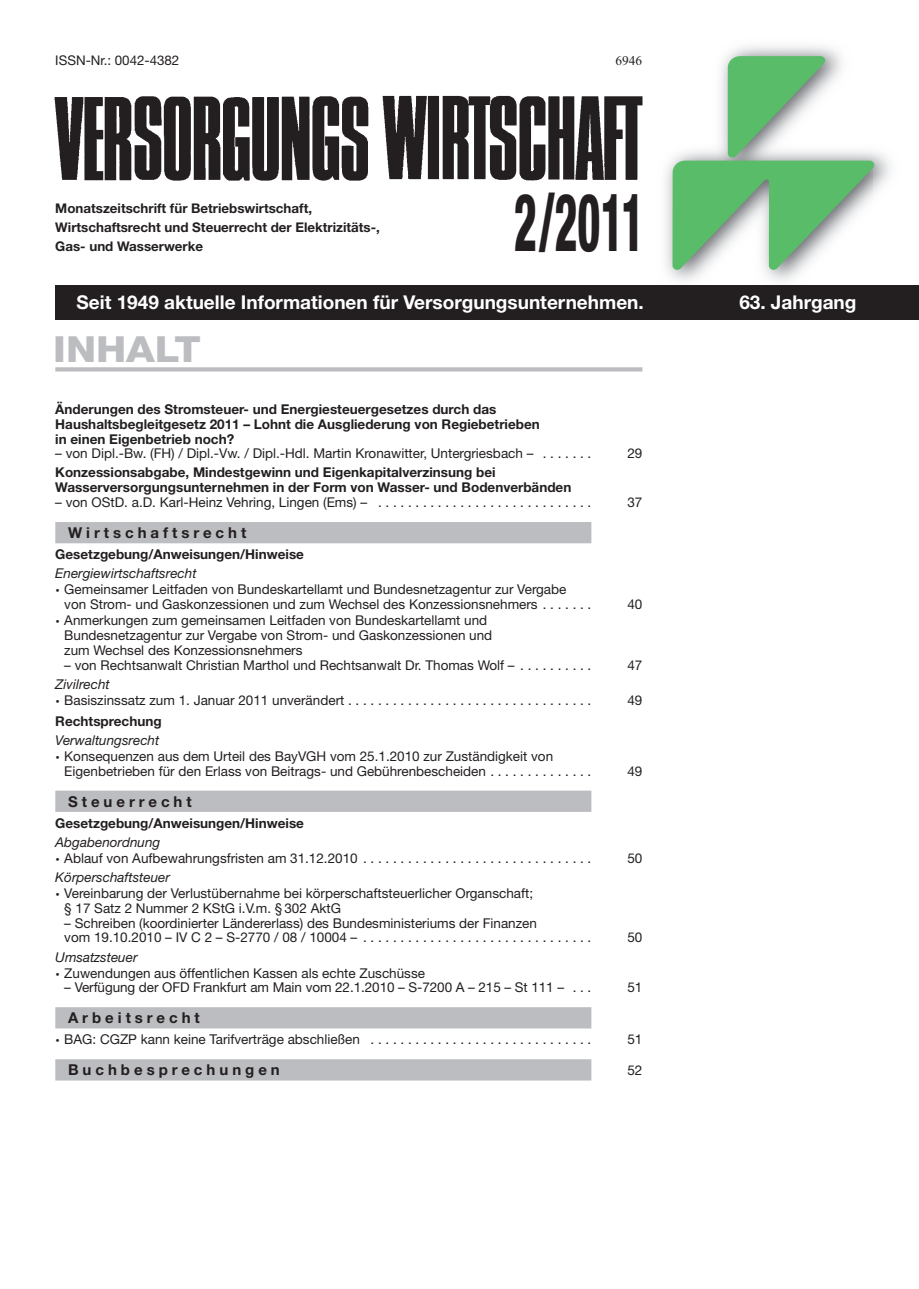
<style>
.page{position:relative;width:919px;height:1289px;background:#fff}
.page>*{position:absolute;margin:0;border:0;box-sizing:border-box;transform-origin:0 0}
.t1{font:800 condensed 80.25px "Helvetica Neue";color:#231f20;scale:.55 1}
.t2{font:800 36px "Helvetica Neue";color:#bcbdc0;scale:1.13 1}
.t3{font:700 19.05px "Helvetica Neue";color:#fff}
.t4{font:700 15px "Helvetica Neue";letter-spacing:.265em;color:#231f20}
.t5{font:13.5px/14.9px "Helvetica Neue";color:#231f20}
.t6{font:700 13.5px/14.9px "Helvetica Neue";color:#231f20}
.t7{font:italic 13.5px/19px "Helvetica Neue";color:#231f20}
.t8{font:700 13.35px/19.2px "Helvetica Neue";color:#231f20}
.t9{font:13.35px "Helvetica Neue";color:#231f20}
.t10{font:13.35px "Times New Roman";color:#231f20}
.s1{font-weight:400}
.s2{font-weight:400;font-style:italic}
.s3{font-weight:700;font-style:normal}
</style>
<div class="page">
<img style="left:54px;top:95px;width:589px;height:86px">
<svg style="left:672px;top:56px;width:202px;height:214px"></svg>
<div style="left:55px;top:285px;width:863px;height:34px;background:#231f20"></div>
<svg style="left:55px;top:367px;width:587px;height:4px;background:#c0c1c4"></svg>
<div style="left:55px;top:522px;width:536px;height:21px;background:#bcbdc0"></div>
<div style="left:55px;top:790px;width:536px;height:21px;background:#bcbdc0"></div>
<div style="left:55px;top:1007px;width:536px;height:21px;background:#bcbdc0"></div>
<div style="left:55px;top:1059px;width:536px;height:21px;background:#bcbdc0"></div>
<p class="t9" style="left:55px;top:55px;width:125px">ISSN-Nr.: 0042-4382</p>
<p class="t8" style="left:55px;top:199px;width:326px">Monatszeitschrift für Betriebswirtschaft,<br>Wirtschaftsrecht und Steuerrecht der Elektrizitäts-,<br>Gas- und Wasserwerke</p>
<p class="t10" style="left:615px;top:52px;width:28px">6946</p>
<p class="t1" style="left:514px;top:193px;width:238px">2/2011</p>
<p class="t3" style="left:77px;top:296px;width:568px">Seit 1949 aktuelle Informationen für Versorgungsunternehmen.</p>
<p class="t3" style="left:739px;top:296px;width:119px">63. Jahrgang</p>
<p class="t2" style="left:53px;top:336px;width:132px">INHALT</p>
<p class="t6" style="left:55px;top:403px;width:486px">Änderungen des Stromsteuer- und Energiesteuergesetzes durch das<br>Haushaltsbegleitgesetz 2011 – Lohnt die Ausgliederung von Regiebetrieben in einen Eigenbetrieb noch?</p>
<p class="t5" style="left:55px;top:447px;width:537px">– von Dipl.-Bw. (FH) / Dipl.-Vw. / Dipl.-Hdl. Martin Kronawitter, Untergriesbach – . . . . . . .</p>
<p class="t5" style="left:627px;top:447px;width:16px">29</p>
<p class="t6" style="left:55px;top:466px;width:537px">Konzessionsabgabe, Mindestgewinn und Eigenkapitalverzinsung bei<br>Wasserversorgungsunternehmen in der Form von Wasser- und Bodenverbänden <span class="s1">–vonOStD.a.D.Karl-HeinzVehring,Lingen(Ems)– .............................</span></p>
<p class="t5" style="left:627px;top:496px;width:16px">37</p>
<p class="t4" style="left:68px;top:527px;width:180px">Wirtschaftsrecht</p>
<p class="t6" style="left:55px;top:546px;width:250px;line-height:19px">Gesetzgebung/Anweisungen/Hinweise<br><span class="s2">Energiewirtschaftsrecht</span></p>
<p class="t5" style="left:64px;top:583px;width:528px;text-indent:-9px">• Gemeinsamer Leitfaden von Bundeskartellamt und Bundesnetzagentur zur Vergabe von Strom- und Gaskonzessionen und zum Wechsel des Konzessionsnehmers . . . . . . .</p>
<p class="t5" style="left:627px;top:598px;width:16px">40</p>
<p class="t5" style="left:64px;top:614px;width:429px;text-indent:-9px">• Anmerkungen zum gemeinsamen Leitfaden von Bundeskartellamt und<br>Bundesnetzagentur zur Vergabe von Strom- und Gaskonzessionen und zum Wechsel des Konzessionsnehmers</p>
<p class="t5" style="left:64px;top:658px;width:528px">– von Rechtsanwalt Christian Marthol und Rechtsanwalt Dr. Thomas Wolf – . . . . . . . . . .</p>
<p class="t5" style="left:627px;top:658px;width:16px">47</p>
<p class="t7" style="left:55px;top:675px;width:56px">Zivilrecht</p>
<p class="t5" style="left:55px;top:693px;width:537px">•Basiszinssatzzum1.Januar2011unverändert.................................</p>
<p class="t5" style="left:627px;top:693px;width:16px">49</p>
<p class="t7" style="left:55px;top:713px;width:108px"><span class="s3">Rechtsprechung<br></span>Verwaltungsrecht</p>
<p class="t5" style="left:64px;top:750px;width:528px;text-indent:-9px">• Konsequenzen aus dem Urteil des BayVGH vom 25.1.2010 zur Zuständigkeit von<br>Eigenbetrieben für den Erlass von Beitrags- und Gebührenbescheiden . . . . . . . . . . . . . .</p>
<p class="t5" style="left:627px;top:764px;width:16px">49</p>
<p class="t4" style="left:68px;top:795px;width:125px">Steuerrecht</p>
<p class="t6" style="left:55px;top:814px;width:250px;line-height:19px">Gesetzgebung/Anweisungen/Hinweise<br><span class="s2">Abgabenordnung</span></p>
<p class="t5" style="left:55px;top:852px;width:537px">• Ablauf von Aufbewahrungsfristen am 31.12.2010 . . . . . . . . . . . . . . . . . . . . . . . . . . . . . . .</p>
<p class="t5" style="left:627px;top:852px;width:16px">50</p>
<p class="t7" style="left:55px;top:869px;width:116px">Körperschaftsteuer</p>
<p class="t5" style="left:64px;top:887px;width:470px;text-indent:-9px">• Vereinbarung der Verlustübernahme bei körperschaftsteuerlicher Organschaft; § 17 Satz 2 Nummer 2 KStG i.V.m. § 302 AktG</p>
<p class="t5" style="left:64px;top:916px;width:528px">– Schreiben (koordinierter Ländererlass) des Bundesministeriums der Finanzen vom19.10.2010–IVC2–S-2770/08/10004– ...............................</p>
<p class="t5" style="left:627px;top:931px;width:16px">50</p>
<p class="t7" style="left:55px;top:948px;width:84px">Umsatzsteuer</p>
<p class="t5" style="left:55px;top:966px;width:371px">• Zuwendungen aus öffentlichen Kassen als echte Zuschüsse</p>
<p class="t5" style="left:64px;top:981px;width:528px">– Verfügung der OFD Frankfurt am Main vom 22.1.2010 – S-7200 A – 215 – St 111 – . . .</p>
<p class="t5" style="left:627px;top:981px;width:16px">51</p>
<p class="t4" style="left:68px;top:1012px;width:133px">Arbeitsrecht</p>
<p class="t5" style="left:55px;top:1033px;width:537px">•BAG:CGZPkannkeineTarifverträgeabschließen ..............................</p>
<p class="t5" style="left:627px;top:1033px;width:16px">51</p>
<p class="t4" style="left:68px;top:1064px;width:213px">Buchbesprechungen</p>
<p class="t5" style="left:627px;top:1064px;width:16px">52</p>
</div>
